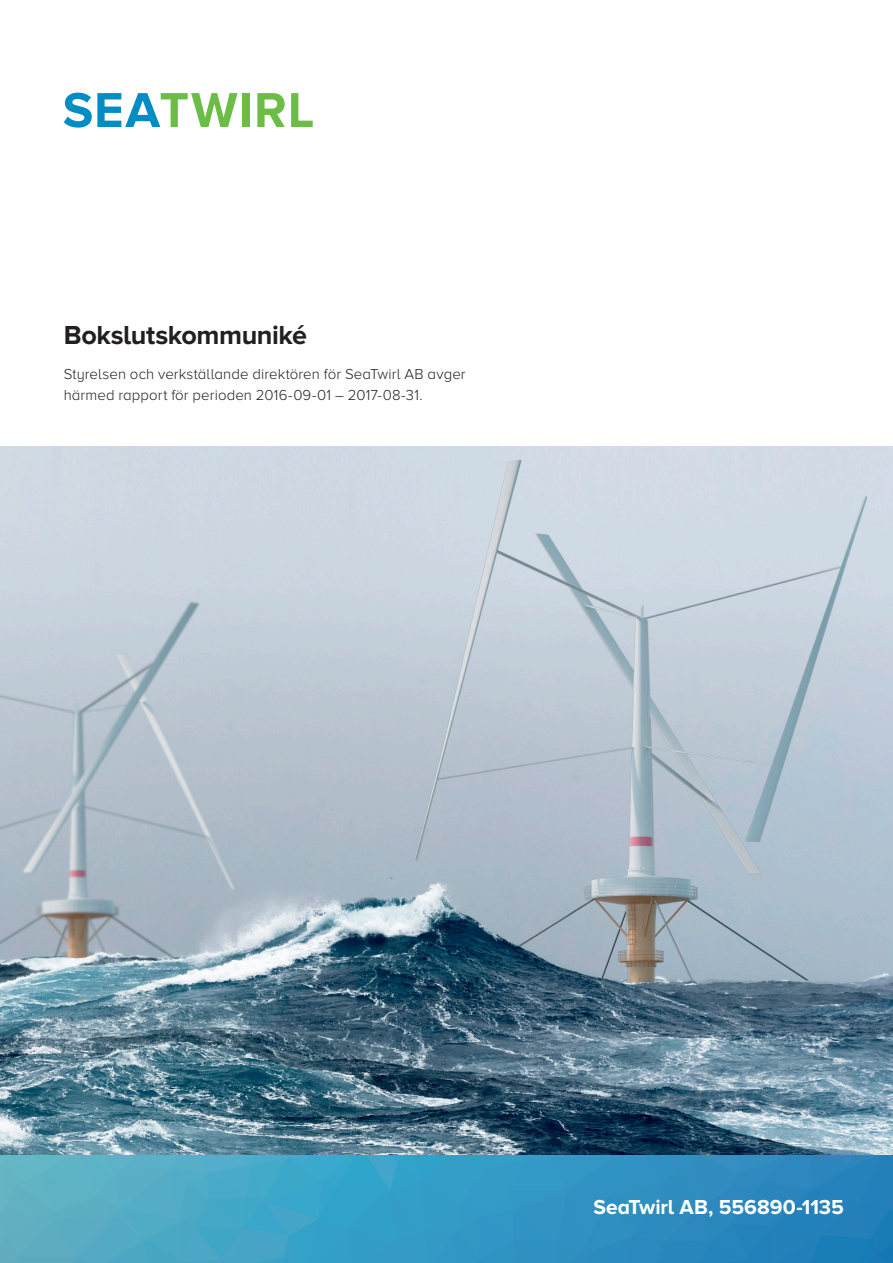
<style>
.page{position:relative;width:893px;height:1263px;background:#fff}
.page>*{position:absolute;margin:0;border:0;box-sizing:border-box;transform-origin:0 0}
.t1{font:700 27px "Proxima Nova A";letter-spacing:-.015em;color:#231f20}
.bold{font:700 21px "Proxima Nova A";letter-spacing:-.005em;color:#fff}
.t2{font:300 15px/21px "Proxima Nova A";letter-spacing:.005em;color:#231f20}
</style>
<div class="page">
<svg style="left:0;top:1155px;width:893px;height:108px;background:#3a9ac3"></svg>
<img style="left:0;top:446px;width:893px;height:709px">
<svg style="left:64px;top:93px;width:174px;height:35px"></svg>
<div style="left:242px;top:93px;width:7px;height:34px;background:#6cbd45"></div>
<svg style="left:257px;top:93px;width:28px;height:34px"></svg>
<svg style="left:291px;top:93px;width:22px;height:34px"></svg>
<div style="left:305px;top:83px;width:19px;height:19px;background:#fff;border-radius:50%"></div>
<p class="t1" style="left:64px;top:320px;width:245px">Bokslutskommuniké</p>
<p class="t2" style="left:64px;top:363px;width:403px">Styrelsen och verkställande direktören för SeaTwirl AB avger härmed rapport för perioden 2016-09-01 – 2017-08-31.</p>
<p class="bold" style="left:594px;top:1194px;width:252px">SeaTwirl AB, 556890-1135</p>
</div>
